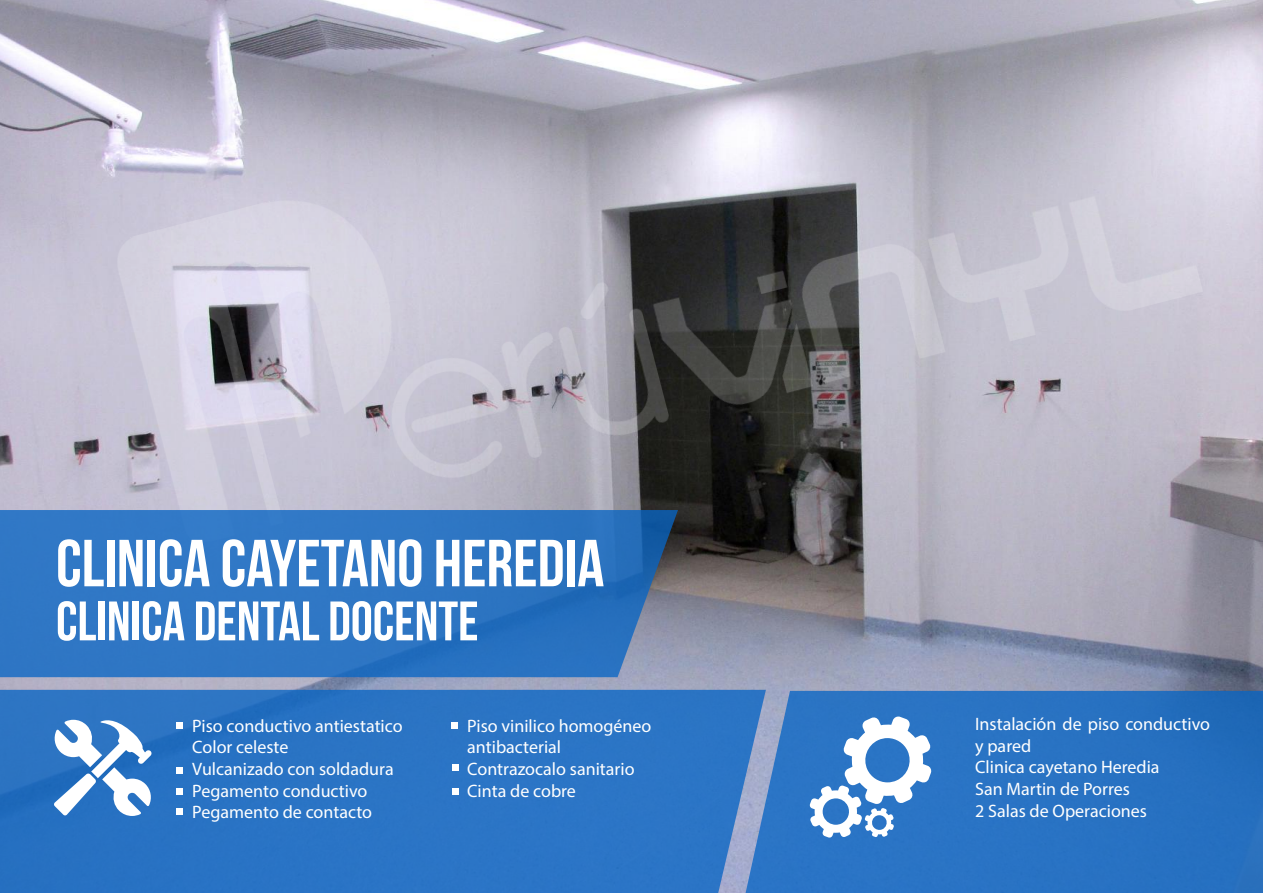
<style>
.page{position:relative;width:1263px;height:893px;background:#fff}
.page>*{position:absolute;margin:0;border:0;box-sizing:border-box;transform-origin:0 0}
.t1{font:66.3px "Bebas Neue";color:#fff}
.t2{font:55.5px "Bebas Neue";color:#fff}
.t3{font:18px/21.6px "Myriad Pro";color:#fff}
</style>
<div class="page">
<img style="left:0;top:0;width:1263px;height:691px">
<img style="left:87px;top:0;width:1122px;height:583px">
<svg style="left:0;top:510px;width:678px;height:167px;background:#3075c0"></svg>
<div style="left:0;top:690px;width:766px;height:203px;background:#2b74c4"></div>
<svg style="left:725px;top:691px;width:538px;height:202px;background:#2e74c2"></svg>
<svg style="left:53px;top:719px;width:99px;height:97px"></svg>
<svg style="left:810px;top:716px;width:122px;height:122px"></svg>
<div style="left:177px;top:722px;width:6px;height:7px;background:#fff"></div>
<div style="left:177px;top:788px;width:6px;height:7px;background:#fff"></div>
<div style="left:452px;top:765px;width:7px;height:6px;background:#fff"></div>
<div style="left:177px;top:808px;width:6px;height:7px;background:#fff"></div>
<div style="left:452px;top:788px;width:7px;height:6px;background:#fff"></div>
<div style="left:177px;top:767px;width:6px;height:7px;background:#fff"></div>
<div style="left:451px;top:722px;width:6px;height:7px;background:#fff"></div>
<p class="t1" style="left:56px;top:527px;width:550px">CLINICA CAYETANO HEREDIA</p>
<p class="t2" style="left:56px;top:591px;width:424px">CLINICA DENTAL DOCENTE</p>
<p class="t3" style="left:192px;top:715px;width:212px">Piso conductivo antiestatico</p>
<p class="t3" style="left:192px;top:736px;width:98px">Color celeste</p>
<p class="t3" style="left:192px;top:758px;width:203px">Vulcanizado con soldadura</p>
<p class="t3" style="left:192px;top:779px;width:177px">Pegamento conductivo</p>
<p class="t3" style="left:192px;top:801px;width:181px">Pegamento de contacto</p>
<p class="t3" style="left:467px;top:715px;width:186px">Piso vinilico homogéneo</p>
<p class="t3" style="left:467px;top:736px;width:95px">antibacterial</p>
<p class="t3" style="left:467px;top:758px;width:169px">Contrazocalo sanitario</p>
<p class="t3" style="left:467px;top:779px;width:110px">Cinta de cobre</p>
<p class="t3" style="left:975px;top:713px;width:236px">Instalación de piso conductivo y pared</p>
<p class="t3" style="left:975px;top:756px;width:186px">Clinica cayetano Heredia</p>
<p class="t3" style="left:975px;top:778px;width:156px">San Martin de Porres</p>
<p class="t3" style="left:975px;top:799px;width:173px">2 Salas de Operaciones</p>
</div>
